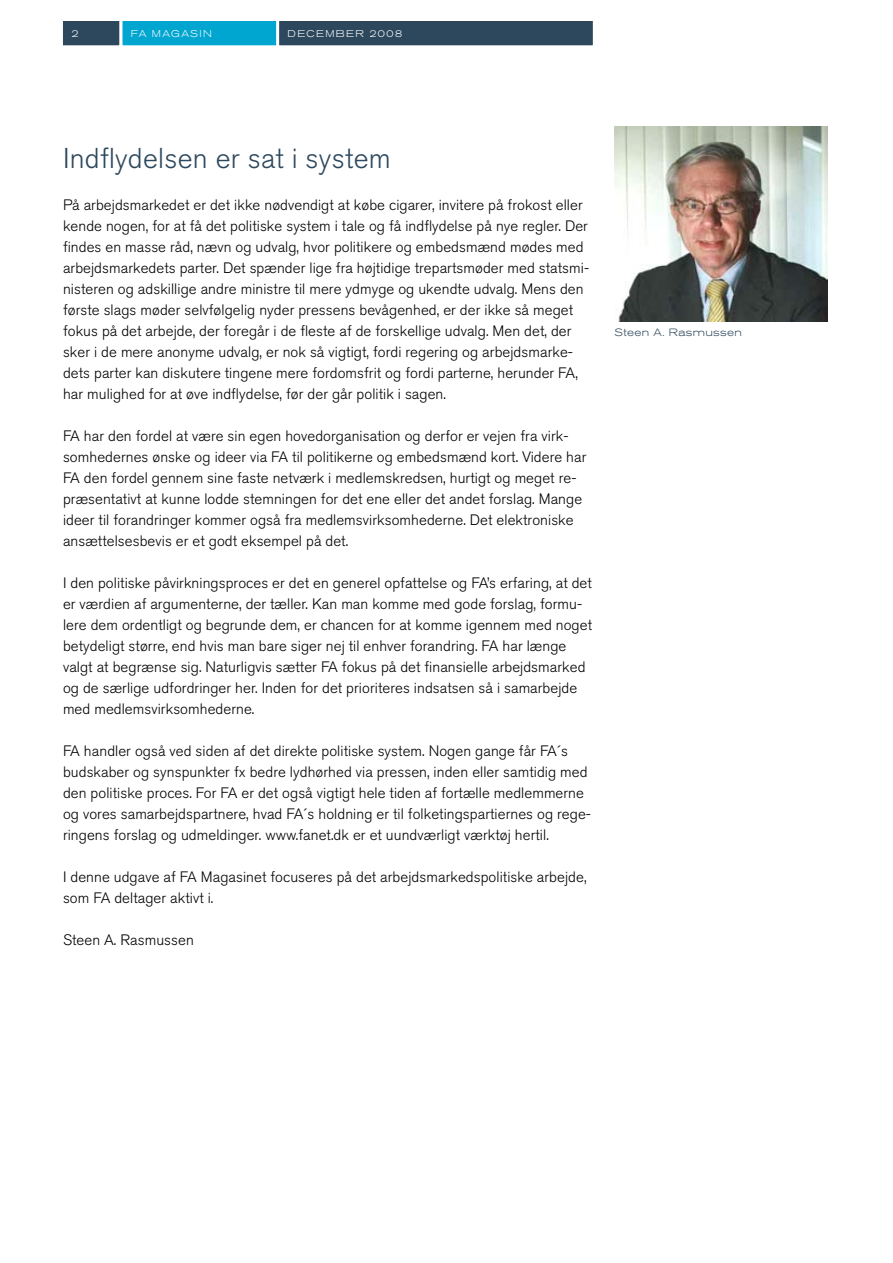
<style>
.page{position:relative;width:893px;height:1263px;background:#fff}
.page>*{position:absolute;margin:0;border:0;box-sizing:border-box;transform-origin:0 0}
.t1{font:300 28.5px "Akzidenz Grotesk Std";letter-spacing:.01em;color:#2d485d}
.t2{font:300 15px/21px "Akzidenz Grotesk Std";letter-spacing:.005em;color:#000}
.t3{font:300 expanded 10.5px "Akzidenz Grotesk Std";letter-spacing:.035em;color:#2d485d}
.t4{font:300 expanded 9.75px "Akzidenz Grotesk Std";letter-spacing:.135em;color:#fff}
</style>
<div class="page">
<div style="left:121px;top:20px;width:157px;height:27px;background:#00a5d0"></div>
<div style="left:119px;top:18px;width:161px;height:30px;border:3px solid #fff"></div>
<div style="left:278px;top:20px;width:316px;height:27px;background:#2d485d"></div>
<div style="left:276px;top:18px;width:320px;height:30px;border:3px solid #fff"></div>
<div style="left:61px;top:20px;width:60px;height:27px;background:#2d485d"></div>
<div style="left:60px;top:18px;width:62px;height:30px;border:3px solid #fff"></div>
<img style="left:615px;top:126px;width:212px;height:195px">
<p class="t4" style="left:71px;top:28px;width:9px">2</p>
<p class="t4" style="left:131px;top:28px;width:68px">FA MAGASIN</p>
<p class="t4" style="left:288px;top:28px;width:11px">december</p>
<p class="t4" style="left:369px;top:28px;width:34px">2008</p>
<h1 class="t1" style="left:63px;top:142px;width:329px">Indflydelsen er sat i system</h1>
<p class="t2" style="left:63px;top:195px;width:528px">På arbejdsmarkedet er det ikke nødvendigt at købe cigarer, invitere på frokost eller kende nogen, for at få det politiske system i tale og få indflydelse på nye regler. Der findes en masse råd, nævn og udvalg, hvor politikere og embedsmænd mødes med arbejdsmarkedets parter. Det spænder lige fra højtidige trepartsmøder med statsmi&shy;nisteren og adskillige andre ministre til mere ydmyge og ukendte udvalg. Mens den første slags møder selvfølgelig nyder pressens bevågenhed, er der ikke så meget fokus på det arbejde, der foregår i de fleste af de forskellige udvalg. Men det, der sker i de mere anonyme udvalg, er nok så vigtigt, fordi regering og arbejdsmarke&shy;dets parter kan diskutere tingene mere fordomsfrit og fordi parterne, herunder FA, har mulighed for at øve indflydelse, før der går politik i sagen.</p>
<p class="t2" style="left:63px;top:426px;width:525px">FA har den fordel at være sin egen hovedorganisation og derfor er vejen fra virk&shy;somhedernes ønske og ideer via FA til politikerne og embedsmænd kort. Videre har FA den fordel gennem sine faste netværk i medlemskredsen, hurtigt og meget re&shy;præsentativt at kunne lodde stemningen for det ene eller det andet forslag. Mange ideer til forandringer kommer også fra medlemsvirksomhederne. Det elektroniske ansættelsesbevis er et godt eksempel på det.</p>
<p class="t2" style="left:63px;top:573px;width:531px">I den politiske påvirkningsproces er det en generel opfattelse og FA’s erfaring, at det er værdien af argumenterne, der tæller. Kan man komme med gode forslag, formu&shy;lere dem ordentligt og begrunde dem, er chancen for at komme igennem med noget betydeligt større, end hvis man bare siger nej til enhver forandring. FA har længe valgt at begrænse sig. Naturligvis sætter FA fokus på det finansielle arbejdsmarked og de særlige udfordringer her. Inden for det prioriteres indsatsen så i samarbejde med medlemsvirksomhederne.</p>
<p class="t2" style="left:63px;top:741px;width:529px">FA handler også ved siden af det direkte politiske system. Nogen gange får FA´s budskaber og synspunkter fx bedre lydhørhed via pressen, inden eller samtidig med den politiske proces. For FA er det også vigtigt hele tiden af fortælle medlemmerne og vores samarbejdspartnere, hvad FA´s holdning er til folketingspartiernes og rege&shy;ringens forslag og udmeldinger. www.fanet.dk er et uundværligt værktøj hertil.</p>
<p class="t2" style="left:63px;top:867px;width:525px">I denne udgave af FA Magasinet focuseres på det arbejdsmarkedspolitiske arbejde, som FA deltager aktivt i.</p>
<p class="t2" style="left:63px;top:930px;width:132px">Steen A. Rasmussen</p>
<p class="t3" style="left:615px;top:326px;width:129px">Steen A. Rasmussen</p>
</div>
